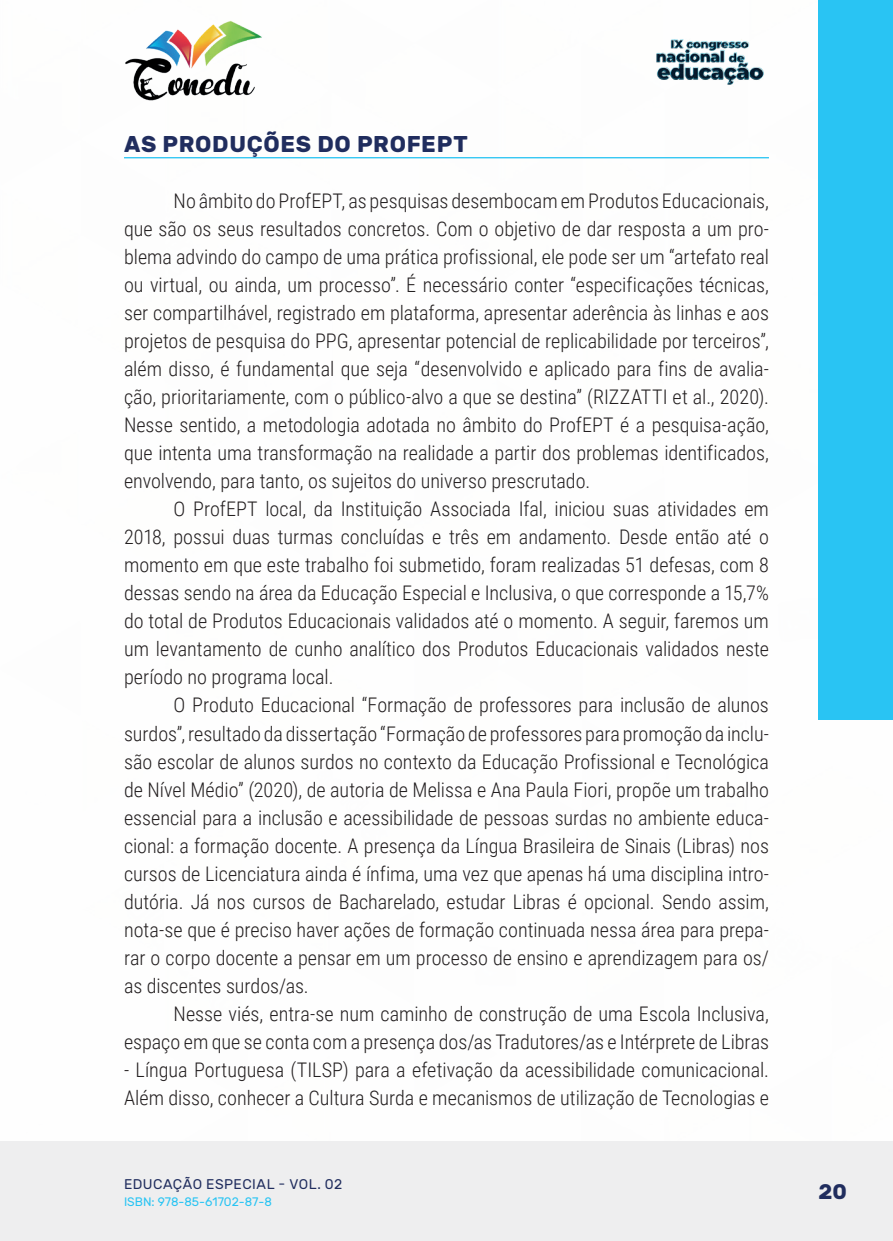
<style>
.page{position:relative;width:893px;height:1241px;background:#fff}
.page>*{position:absolute;margin:0;border:0;box-sizing:border-box;transform-origin:0 0}
._10_SUBTITULO{font:700 22.75px "Rubik";letter-spacing:.03em;color:#202d5e}
.t1{font:700 21px "Rubik";color:#202d5e}
._9_CORPO{font:300 20.12px/28px "Roboto Condensed";color:#231f20;text-align:justify}
.t2{font:14px "Rubik";letter-spacing:.035em;color:#202d5e}
.t3{font:12.25px "Rubik";color:#29c4f3}
</style>
<div class="page">
<div style="left:0;top:1141px;width:893px;height:99px;background:#eeeeef"></div>
<div style="left:819px;top:0;width:74px;height:719px;background:#29c4f3"></div>
<img style="left:125px;top:20px;width:137px;height:81px">
<img style="left:656px;top:39px;width:108px;height:46px">
<hr style="left:124px;top:157px;width:645px;height:1px;background:#29c4f3">
<p class="_10_SUBTITULO" style="left:124px;top:131px;width:345px">AS PRODUÇÕES DO PROFEPT</p>
<p class="_9_CORPO" style="left:124px;top:186px;width:646px;text-indent:50px">No âmbito do ProfEPT, as pesquisas desembocam em Produtos Educacionais, que são os seus resultados concretos. Com o objetivo de dar resposta a um pro&shy;blema advindo do campo de uma prática profissional, ele pode ser um “artefato real ou virtual, ou ainda, um processo”. É necessário conter “especificações técnicas, ser compartilhável, registrado em plataforma, apresentar aderência às linhas e aos projetos de pesquisa do PPG, apresentar potencial de replicabilidade por terceiros”, além disso, é fundamental que seja “desenvolvido e aplicado para fins de avalia&shy;ção, prioritariamente, com o público-alvo a que se destina” (RIZZATTI et al., 2020).<br>Nesse sentido, a metodologia adotada no âmbito do ProfEPT é a pesquisa-ação, que intenta uma transformação na realidade a partir dos problemas identificados, envolvendo, para tanto, os sujeitos do universo prescrutado.</p>
<p class="_9_CORPO" style="left:124px;top:494px;width:646px;text-indent:50px">O ProfEPT local, da Instituição Associada Ifal, iniciou suas atividades em 2018, possui duas turmas concluídas e três em andamento. Desde então até o momento em que este trabalho foi submetido, foram realizadas 51 defesas, com 8 dessas sendo na área da Educação Especial e Inclusiva, o que corresponde a 15,7% do total de Produtos Educacionais validados até o momento. A seguir, faremos um um levantamento de cunho analítico dos Produtos Educacionais validados neste período no programa local.</p>
<p class="_9_CORPO" style="left:124px;top:690px;width:646px;text-indent:50px">O Produto Educacional “Formação de professores para inclusão de alunos surdos”, resultado da dissertação “Formação de professores para promoção da inclu&shy;são escolar de alunos surdos no contexto da Educação Profissional e Tecnológica de Nível Médio” (2020), de autoria de Melissa e Ana Paula Fiori, propõe um trabalho essencial para a inclusão e acessibilidade de pessoas surdas no ambiente educa&shy;cional: a formação docente. A presença da Língua Brasileira de Sinais (Libras) nos cursos de Licenciatura ainda é ínfima, uma vez que apenas há uma disciplina intro&shy;dutória. Já nos cursos de Bacharelado, estudar Libras é opcional. Sendo assim, nota-se que é preciso haver ações de formação continuada nessa área para prepa&shy;rar o corpo docente a pensar em um processo de ensino e aprendizagem para os/ as discentes surdos/as.</p>
<p class="_9_CORPO" style="left:124px;top:998px;width:646px;text-align:right">Nesse viés, entra-se num caminho de construção de uma Escola Inclusiva, espaço em que se conta com a presença dos/as Tradutores/as e Intérprete de Libras</p>
<p class="_9_CORPO" style="left:124px;top:1054px;width:646px">- Língua Portuguesa (TILSP) para a efetivação da acessibilidade comunicacional.<br>Além disso, conhecer a Cultura Surda e mecanismos de utilização de Tecnologias e</p>
<p class="t2" style="left:124px;top:1175px;width:220px">EDUCAÇÃO ESPECIAL - VOL. 02</p>
<p class="t3" style="left:124px;top:1194px;width:149px">ISBN: 978-85-61702-87-8</p>
<p class="t1" style="left:819px;top:1179px;width:30px">20</p>
</div>
